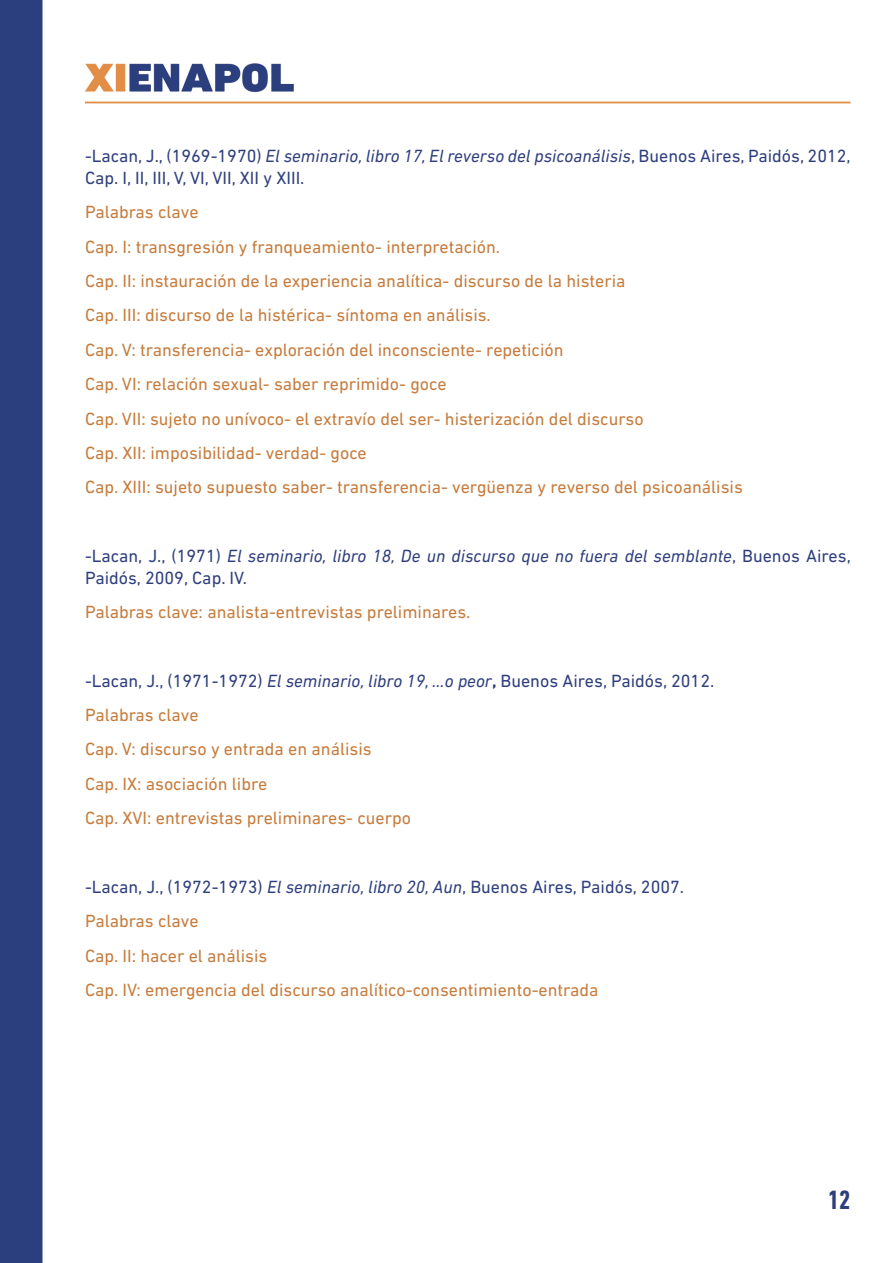
<style>
.page{position:relative;width:893px;height:1263px;background:#fff}
.page>*{position:absolute;margin:0;border:0;box-sizing:border-box;transform-origin:0 0}
.t1{font:700 condensed 27px "DIN Next LT Pro";color:#2e3f7d}
.t2{font:18px/34.3px "DIN Next LT Pro";color:#c67c3d}
.t3{font:18px/21.6px "DIN Next LT Pro";color:#2f3f7d}
.t4{font:italic 18px/21.6px "DIN Next LT Pro";color:#2f3f7d}
.s1{font-style:italic}
.s2{font-style:normal}
.s3{color:#2f3f7d}
.s4{font-style:italic;color:#2f3f7d}
.s5{font-weight:700;color:#2f3f7d}
</style>
<div class="page">
<img style="left:0;top:0;width:851px;height:1263px">
<p class="t3" style="left:85px;top:145px;width:767px">-Lacan, J., (1969-1970) <span class="s1">El seminario, libro 17, El reverso del psicoanálisis</span>, Buenos Aires, Paidós, 2012,<br>Cap. I, II, III, V, VI, VII, XII y XIII.</p>
<p class="t2" style="left:85px;top:195px;width:659px">Palabras clave<br>Cap. I: transgresión y franqueamiento- interpretación.<br>Cap. II: instauración de la experiencia analítica- discurso de la histeria<br>Cap. III: discurso de la histérica- síntoma en análisis.<br>Cap. V: transferencia- exploración del inconsciente- repetición<br>Cap. VI: relación sexual- saber reprimido- goce<br>Cap. VII: sujeto no unívoco- el extravío del ser- histerización del discurso<br>Cap. XII: imposibilidad- verdad- goce<br>Cap. XIII: sujeto supuesto saber- transferencia- vergüenza y reverso del psicoanálisis</p>
<p class="t4" style="left:85px;top:545px;width:767px"><span class="s2">-Lacan, J., (1971)</span> El seminario, libro 18, De un discurso que no fuera del semblante<span class="s2">, Buenos Aires,<br>Paidós, 2009, Cap. IV.</span></p>
<p class="t2" style="left:85px;top:594px;width:387px">Palabras clave: analista-entrevistas preliminares.</p>
<p class="t2" style="left:85px;top:663px;width:631px"><span class="s3">-Lacan, J., (1971-1972)</span> <span class="s4">El seminario, libro 19, …o peor</span><span class="s5">,</span> <span class="s3">Buenos Aires, Paidós, 2012.<br></span>Palabras clave<br>Cap. V: discurso y entrada en análisis<br>Cap. IX: asociación libre<br>Cap. XVI: entrevistas preliminares- cuerpo</p>
<p class="t2" style="left:85px;top:869px;width:601px"><span class="s3">-Lacan, J., (1972-1973)</span> <span class="s4">El seminario, libro 20, Aun</span><span class="s3">, Buenos Aires, Paidós, 2007.<br></span>Palabras clave<br>Cap. II: hacer el análisis<br>Cap. IV: emergencia del discurso analítico-consentimiento-entrada</p>
<h1 class="t1" style="left:828px;top:1184px;width:24px">12</h1>
</div>
